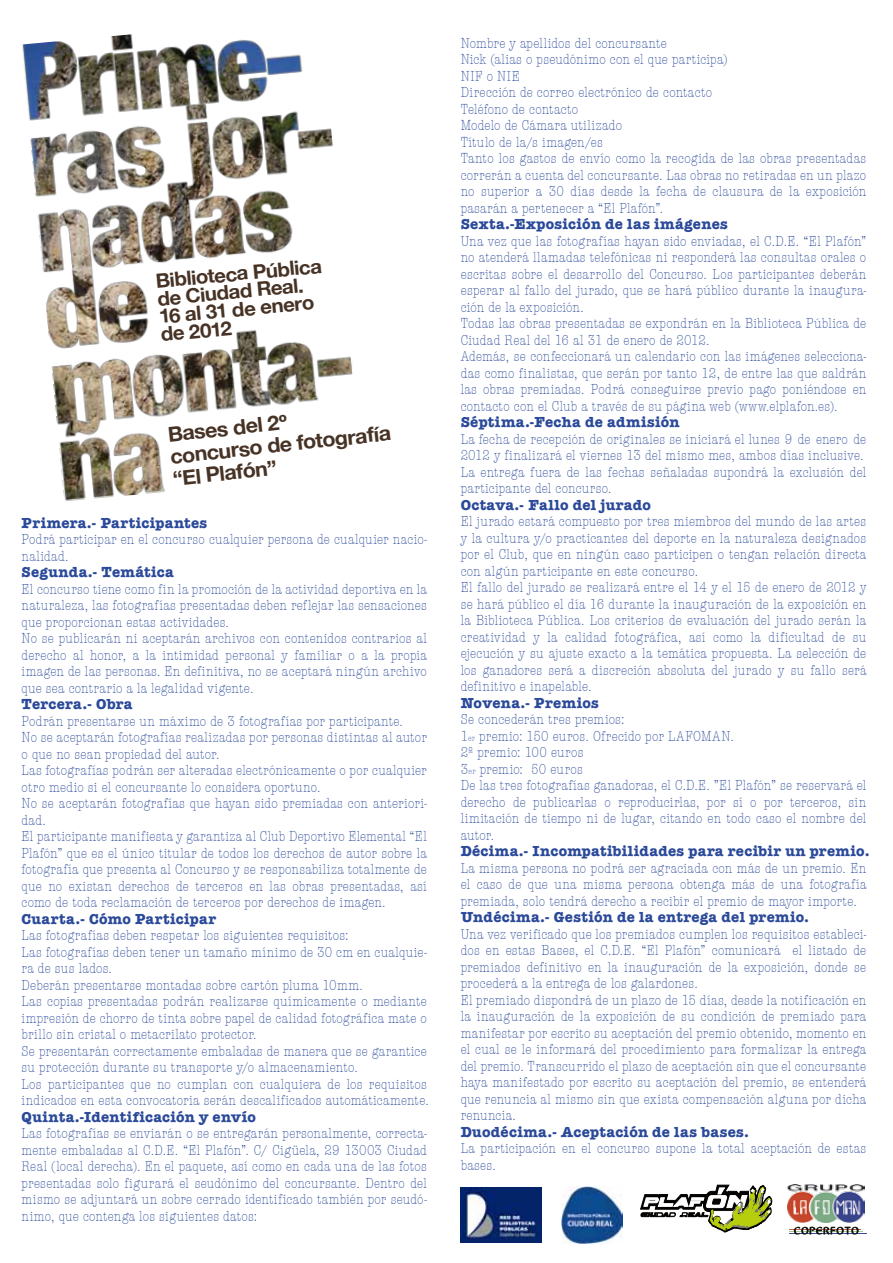
<style>
.page{position:relative;width:893px;height:1263px;background:#fff}
.page>*{position:absolute;margin:0;border:0;box-sizing:border-box;transform-origin:0 0}
.t1{font:700 20.55px/22.2px "Helvetica Neue";color:#473325;scale:1.04 1}
.t2{font:700 19.65px/17.9px "Helvetica Neue";color:#473325;scale:1.04 1}
.t3{font:300 condensed 15px/16.5px "American Typewriter";letter-spacing:.02em;color:#2a4999}
.t4{font:700 15px "American Typewriter";letter-spacing:.02em;color:#2a4999}
.s1{font-size:9px}
</style>
<div class="page">
<img style="left:788px;top:1185px;width:76px;height:37px">
<hr style="left:789px;top:1231px;width:74px;height:1px;background:#a6c792">
<hr style="left:789px;top:1233px;width:77px;height:1px;background:#395198">
<hr style="left:789px;top:1229px;width:71px;height:1px;background:#c96146">
<svg style="left:794px;top:1226px;width:65px;height:9px"></svg>
<svg style="left:640px;top:1185px;width:132px;height:47px"></svg>
<img style="left:22px;top:34px;width:331px;height:467px">
<img style="left:561px;top:1186px;width:61px;height:58px">
<img style="left:461px;top:1187px;width:80px;height:55px">
<h2 class="t2" style="left:155px;top:271px;width:162px;rotate:-5deg">Biblioteca Pública de Ciudad Real.<br>16 al 31 de enero de 2012</h2>
<h1 class="t1" style="left:167px;top:423px;width:215px;rotate:-6deg">Bases del 2º<br>concurso de fotografía “El Plafón”</h1>
<p class="t4" style="left:22px;top:510px;width:187px">Primera.- Participantes</p>
<p class="t3" style="left:22px;top:531px;width:407px">Podrá participar en el concurso cualquier persona de cualquier nacio&shy;nalidad.</p>
<p class="t4" style="left:22px;top:559px;width:154px">Segunda.- Temática</p>
<p class="t3" style="left:22px;top:580px;width:407px">El concurso tiene como fin la promoción de la actividad deportiva en la naturaleza, las fotografías presentadas deben reflejar las sensaciones que proporcionan estas actividades.<br>No se publicarán ni aceptarán archivos con contenidos contrarios al derecho al honor, a la intimidad personal y familiar o a la propia imagen de las personas. En definitiva, no se aceptará ningún archivo que sea contrario a la legalidad vigente.</p>
<p class="t4" style="left:22px;top:691px;width:113px">Tercera.- Obra</p>
<p class="t3" style="left:22px;top:712px;width:407px">Podrán presentarse un máximo de 3 fotografías por participante.<br>No se aceptarán fotografías realizadas por personas distintas al autor o que no sean propiedad del autor.<br>Las fotografías podrán ser alteradas electrónicamente o por cualquier otro medio si el concursante lo considera oportuno.<br>No se aceptarán fotografías que hayan sido premiadas con anteriori&shy;dad.<br>El participante manifiesta y garantiza al Club Deportivo Elemental “El Plafón” que es el único titular de todos los derechos de autor sobre la fotografía que presenta al Concurso y se responsabiliza totalmente de que no existan derechos de terceros en las obras presentadas, así como de toda reclamación de terceros por derechos de imagen.</p>
<p class="t4" style="left:22px;top:906px;width:196px">Cuarta.- Cómo Participar</p>
<p class="t3" style="left:22px;top:927px;width:409px">Las fotografías deben respetar los siguientes requisitos:<br>Las fotografías deben tener un tamaño mínimo de 30 cm en cualquie&shy;ra de sus lados.<br>Deberán presentarse montadas sobre cartón pluma 10mm.<br>Las copias presentadas podrán realizarse químicamente o mediante impresión de chorro de tinta sobre papel de calidad fotográfica mate o brillo sin cristal o metacrilato protector.<br>Se presentarán correctamente embaladas de manera que se garantice su protección durante su transporte y/o almacenamiento.<br>Los participantes que no cumplan con cualquiera de los requisitos indicados en esta convocatoria serán descalificados automáticamente.</p>
<p class="t4" style="left:22px;top:1104px;width:236px">Quinta.-Identificación y envío</p>
<p class="t3" style="left:22px;top:1125px;width:407px;text-align:justify">Las fotografías se enviarán o se entregarán personalmente, correcta&shy;mente embaladas al C.D.E. “El Plafón”. C/ Cigüela, 29 13003 Ciudad Real (local derecha). En el paquete, así como en cada una de las fotos presentadas solo figurará el seudónimo del concursante. Dentro del mismo se adjuntará un sobre cerrado identificado también por seudó&shy;nimo, que contenga los siguientes datos:</p>
<p class="t3" style="left:461px;top:34px;width:407px">Nombre y apellidos del concursante<br>Nick (alias o pseudónimo con el que participa)<br>NIF o NIE<br>Dirección de correo electrónico de contacto<br>Teléfono de contacto<br>Modelo de Cámara utilizado<br>Título de la/s imagen/es<br>Tanto los gastos de envío como la recogida de las obras presentadas correrán a cuenta del concursante. Las obras no retiradas en un plazo no superior a 30 días desde la fecha de clausura de la exposición pasarán a pertenecer a “El Plafón”.</p>
<p class="t4" style="left:461px;top:211px;width:269px">Sexta.-Exposición de las imágenes</p>
<p class="t3" style="left:461px;top:232px;width:407px">Una vez que las fotografías hayan sido enviadas, el C.D.E. “El Plafón” no atenderá llamadas telefónicas ni responderá las consultas orales o escritas sobre el desarrollo del Concurso. Los participantes deberán esperar al fallo del jurado, que se hará público durante la inaugura&shy;ción de la exposición.<br>Todas las obras presentadas se expondrán en la Biblioteca Pública de Ciudad Real del 16 al 31 de enero de 2012.<br>Además, se confeccionará un calendario con las imágenes selecciona&shy;das como finalistas, que serán por tanto 12, de entre las que saldrán las obras premiadas. Podrá conseguirse previo pago poniéndose en contacto con el Club a través de su página web (www.elplafon.es).</p>
<p class="t4" style="left:461px;top:409px;width:220px">Séptima.-Fecha de admisión</p>
<p class="t3" style="left:461px;top:430px;width:407px">La fecha de recepción de originales se iniciará el lunes 9 de enero de 2012 y finalizará el viernes 13 del mismo mes, ambos días inclusive.<br>La entrega fuera de las fechas señaladas supondrá la exclusión del participante del concurso.</p>
<p class="t4" style="left:461px;top:492px;width:192px">Octava.- Fallo del jurado</p>
<p class="t3" style="left:461px;top:513px;width:407px">El jurado estará compuesto por tres miembros del mundo de las artes y la cultura y/o practicantes del deporte en la naturaleza designados por el Club, que en ningún caso participen o tengan relación directa con algún participante en este concurso.<br>El fallo del jurado se realizará entre el 14 y el 15 de enero de 2012 y se hará público el día 16 durante la inauguración de la exposición en la Biblioteca Pública. Los criterios de evaluación del jurado serán la creatividad y la calidad fotográfica, así como la dificultad de su ejecución y su ajuste exacto a la temática propuesta. La selección de los ganadores será a discreción absoluta del jurado y su fallo será definitivo e inapelable.</p>
<p class="t4" style="left:461px;top:690px;width:140px">Novena.- Premios</p>
<p class="t3" style="left:461px;top:711px;width:407px">Se concederán tres premios:<br>1<span class="s1">er</span> premio: 150 euros. Ofrecido por LAFOMAN.<br>2º premio: 100 euros<br>3<span class="s1">er</span> premio: 50 euros<br>De las tres fotografías ganadoras, el C.D.E. ”El Plafón” se reservará el derecho de publicarlas o reproducirlas, por sí o por terceros, sin limitación de tiempo ni de lugar, citando en todo caso el nombre del autor.</p>
<p class="t4" style="left:461px;top:838px;width:410px">Décima.- Incompatibilidades para recibir un premio.</p>
<p class="t3" style="left:461px;top:859px;width:407px;text-align:justify">La misma persona no podrá ser agraciada con más de un premio. En el caso de que una misma persona obtenga más de una fotografía premiada, solo tendrá derecho a recibir el premio de mayor importe.</p>
<p class="t4" style="left:461px;top:904px;width:350px">Undécima.- Gestión de la entrega del premio.</p>
<p class="t3" style="left:461px;top:925px;width:407px">Una vez verificado que los premiados cumplen los requisitos estableci&shy;dos en estas Bases, el C.D.E. “El Plafón” comunicará el listado de premiados definitivo en la inauguración de la exposición, donde se procederá a la entrega de los galardones.<br>El premiado dispondrá de un plazo de 15 días, desde la notificación en la inauguración de la exposición de su condición de premiado para manifestar por escrito su aceptación del premio obtenido, momento en el cual se le informará del procedimiento para formalizar la entrega del premio. Transcurrido el plazo de aceptación sin que el concursante haya manifestado por escrito su aceptación del premio, se entenderá que renuncia al mismo sin que exista compensación alguna por dicha renuncia.</p>
<p class="t4" style="left:461px;top:1119px;width:290px">Duodécima.- Aceptación de las bases.</p>
<p class="t3" style="left:461px;top:1140px;width:407px">La participación en el concurso supone la total aceptación de estas bases.</p>
</div>
